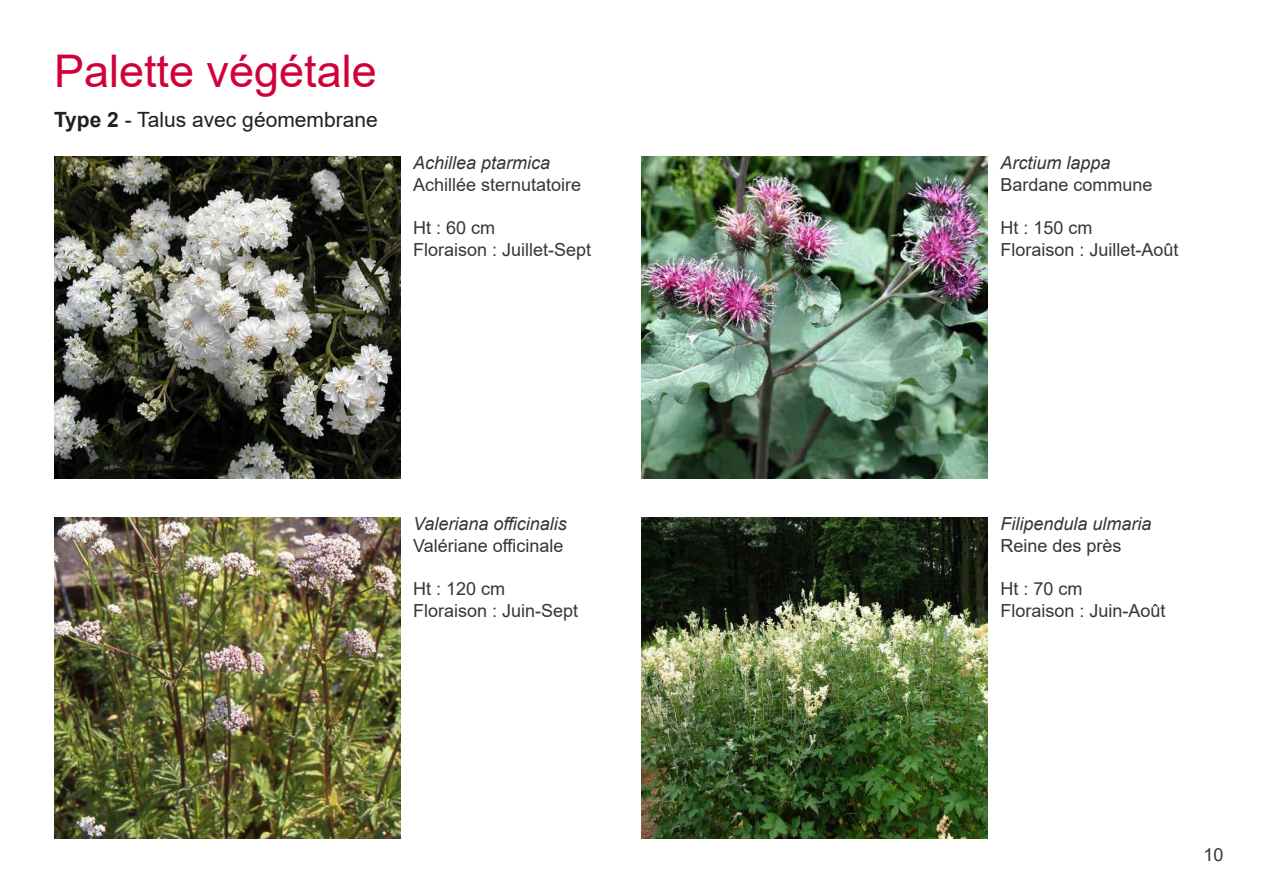
<style>
.page{position:relative;width:1263px;height:893px;background:#fff}
.page>*{position:absolute;margin:0;border:0;box-sizing:border-box;transform-origin:0 0}
.t1{font:45px "Arial";color:#d10038}
.t2{font:21px "Arial";color:#231f20}
.t3{font:18px "Arial";color:#3a3532}
.t4{font:italic 18px "Arial";color:#3a3532}
.s1{font-weight:700}
</style>
<div class="page">
<img style="left:54px;top:156px;width:346px;height:322px">
<img style="left:54px;top:517px;width:346px;height:322px">
<img style="left:641px;top:156px;width:346px;height:322px">
<img style="left:641px;top:517px;width:346px;height:322px">
<p class="t1" style="left:54px;top:40px;width:324px">Palette végétale</p>
<p class="t2" style="left:54px;top:105px;width:325px"><span class="s1">Type 2</span> - Talus avec géomembrane</p>
<p class="t4" style="left:413px;top:151px;width:139px">Achillea ptarmica</p>
<p class="t3" style="left:413px;top:172px;width:170px">Achillée sternutatoire</p>
<p class="t3" style="left:413px;top:215px;width:84px">Ht : 60 cm</p>
<p class="t3" style="left:413px;top:237px;width:180px">Floraison : Juillet-Sept</p>
<p class="t4" style="left:413px;top:512px;width:155px">Valeriana officinalis</p>
<p class="t3" style="left:413px;top:533px;width:152px">Valériane officinale</p>
<p class="t3" style="left:413px;top:576px;width:94px">Ht : 120 cm</p>
<p class="t3" style="left:413px;top:598px;width:167px">Floraison : Juin-Sept</p>
<p class="t4" style="left:1000px;top:151px;width:112px">Arctium lappa</p>
<p class="t3" style="left:1000px;top:172px;width:154px">Bardane commune</p>
<p class="t3" style="left:1000px;top:215px;width:94px">Ht : 150 cm</p>
<p class="t3" style="left:1000px;top:237px;width:180px">Floraison : Juillet-Août</p>
<p class="t4" style="left:1000px;top:512px;width:153px">Filipendula ulmaria</p>
<p class="t3" style="left:1000px;top:533px;width:123px">Reine des près</p>
<p class="t3" style="left:1000px;top:576px;width:84px">Ht : 70 cm</p>
<p class="t3" style="left:1000px;top:598px;width:167px">Floraison : Juin-Août</p>
<p class="t3" style="left:1203px;top:843px;width:22px">10</p>
</div>
